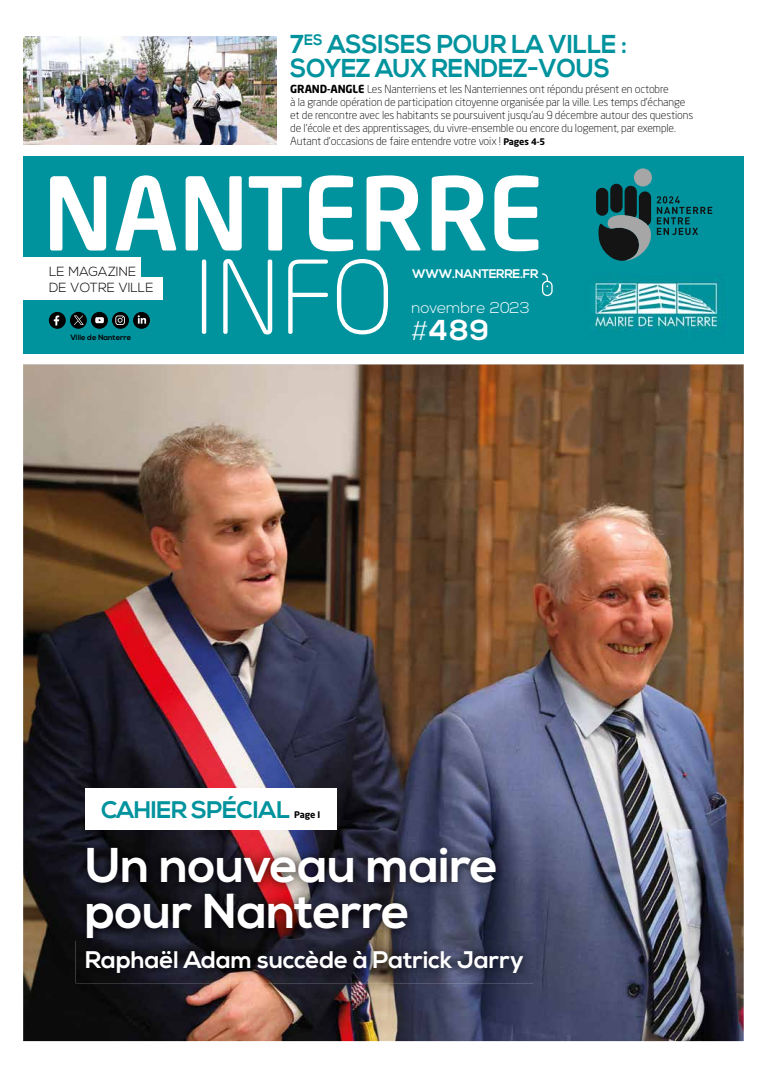
<style>
.page{position:relative;width:766px;height:1078px;background:#fff}
.page>*{position:absolute;margin:0;border:0;box-sizing:border-box;transform-origin:0 0}
.t1{font:500 100px "Neo Sans Pro";color:#fff}
.t2{font:300 100px "Neo Sans Pro";color:#fff}
.t3{font:700 48.8px/46.4px "Nexa";letter-spacing:-.01em;color:#fff}
.t4{font:700 28.8px "Nexa";color:#fff}
.t5{font:700 25.9px/24px "Nexa";letter-spacing:-.01em;color:#00939e;scale:.95 1}
.t6{font:700 24px "Nexa";color:#fff}
.t7{font:700 24px "Nexa";letter-spacing:-.02em;color:#00939e}
.t8{font:300 15.6px "Nexa";color:#fff}
.t9{font:300 13.2px/15.8px "Nexa";letter-spacing:.01em;color:#000}
.t10{font:700 12.5px "Nexa";letter-spacing:-.02em;color:#fff}
.t11{font:300 11px/13px "Neo Sans Pro";letter-spacing:-.01em;color:#000}
.t12{font:700 9px "Neo Sans Pro";color:#000}
.t13{font:700 7.7px "Nexa";color:#000}
.s1{font-weight:700}
.s2{font-weight:700;font-size:9px}
.s3{font-weight:300;font-size:27px}
</style>
<div class="page">
<img style="left:23px;top:364px;width:720px;height:676px">
<div style="left:23px;top:156px;width:720px;height:197px;background:#00939e"></div>
<img style="left:76px;top:837px;width:430px;height:103px">
<img style="left:76px;top:940px;width:457px;height:42px">
<div style="left:85px;top:788px;width:251px;height:41px;background:#fff"></div>
<div style="left:0;top:277px;width:162px;height:22px;background:#fff"></div>
<div style="left:0;top:257px;width:141px;height:22px;background:#fff"></div>
<svg style="left:542px;top:273px;width:10px;height:23px"></svg>
<img style="left:595px;top:279px;width:124px;height:52px">
<div style="left:49px;top:312px;width:17px;height:17px;background:#000;border-radius:50%"></div>
<div style="left:70px;top:312px;width:17px;height:17px;background:#000;border-radius:50%"></div>
<div style="left:91px;top:312px;width:17px;height:17px;background:#000;border-radius:50%"></div>
<div style="left:112px;top:312px;width:17px;height:17px;background:#000;border-radius:50%"></div>
<svg style="left:133px;top:312px;width:17px;height:17px"></svg>
<svg style="left:54px;top:315px;width:5px;height:10px"></svg>
<svg style="left:95px;top:317px;width:9px;height:6px"></svg>
<svg style="left:115px;top:315px;width:10px;height:10px"></svg>
<svg style="left:74px;top:315px;width:10px;height:10px"></svg>
<svg style="left:138px;top:315px;width:8px;height:8px"></svg>
<img style="left:23px;top:37px;width:253px;height:108px">
<div style="left:633px;top:168px;width:18px;height:18px;background:#a7a6a6;border-radius:50%"></div>
<svg style="left:596px;top:183px;width:116px;height:78px"></svg>
<h3 class="t5" style="left:290px;top:33px;width:356px">7<sup>ES</sup> ASSISES POUR LA VILLE :<br>SOYEZ AUX RENDEZ-VOUS</h3>
<p class="t11" style="left:290px;top:83px;width:404px"><span class="s1">GRAND-ANGLE</span> Les Nanterriens et les Nanterriennes ont répondu présent en octobre<br>à la grande opération de participation citoyenne organisée par la ville. Les temps d’échange et de rencontre avec les habitants se poursuivent jusqu’au 9 décembre autour des questions de l’école et des apprentissages, du vivre-ensemble ou encore du logement, par exemple.<br>Autant d’occasions de faire entendre votre voix ! <span class="s2">Pages 4-5</span></p>
<h1 class="t1" style="left:43px;top:150px;width:503px">NANTERRE</h1>
<h1 class="t2" style="left:193px;top:237px;width:202px">INFO</h1>
<p class="t9" style="left:49px;top:264px;width:106px">LE MAGAZINE<br>DE VOTRE VILLE</p>
<p class="t10" style="left:412px;top:266px;width:128px">WWW.NANTERRE.FR</p>
<h3 class="t8" style="left:411px;top:299px;width:120px">novembre 2023</h3>
<h3 class="t4" style="left:411px;top:314px;width:79px"><span class="s3">#</span>489</h3>
<p class="t13" style="left:70px;top:333px;width:62px">Ville de Nanterre</p>
<h3 class="t7" style="left:101px;top:796px;width:191px">CAHIER SPÉCIAL</h3>
<p class="t12" style="left:294px;top:809px;width:28px">Page I</p>
<h2 class="t3" style="left:85px;top:843px;width:414px">Un nouveau maire pour Nanterre</h2>
<h3 class="t6" style="left:85px;top:945px;width:440px">Raphaël Adam succède à Patrick Jarry</h3>
</div>
